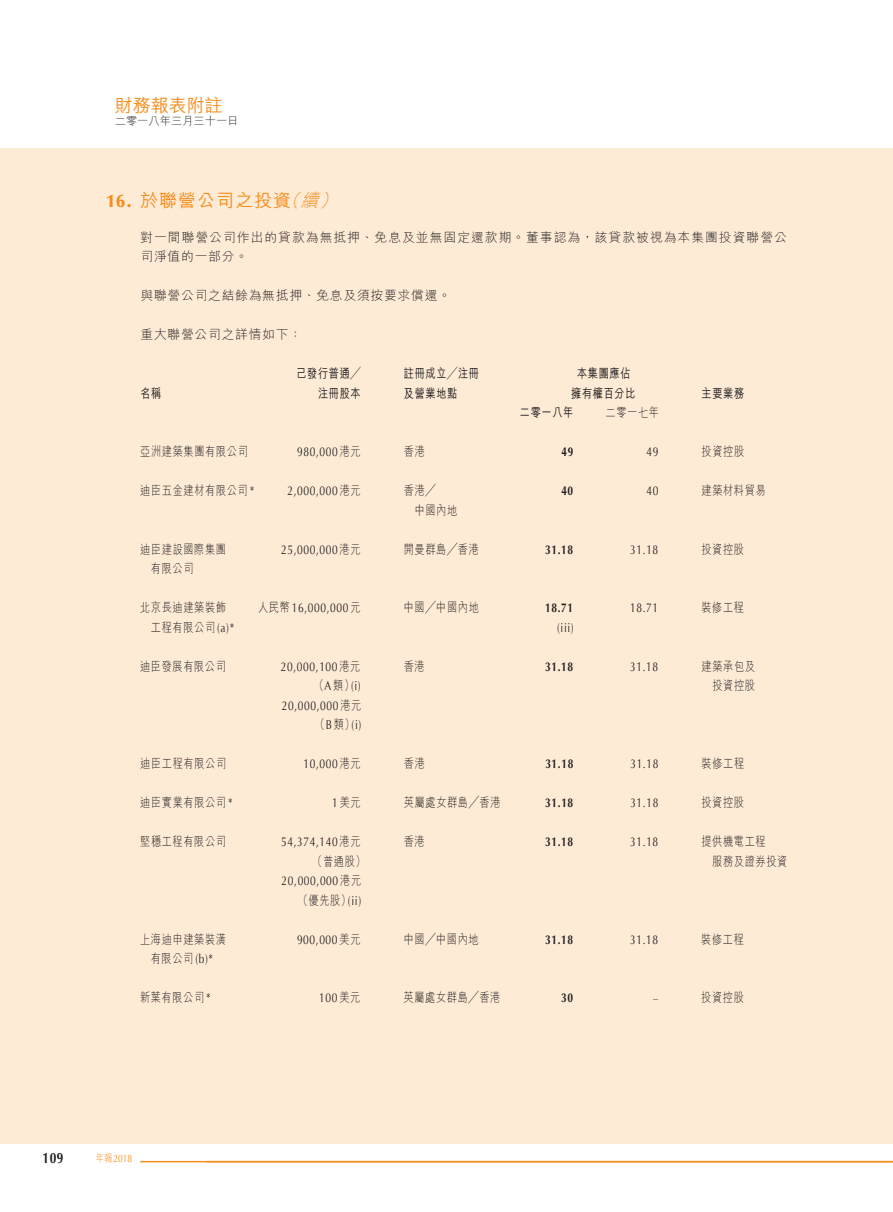
<style>
.page{position:relative;width:893px;height:1212px;background:#fff}
.page>*{position:absolute;margin:0;border:0;box-sizing:border-box;transform-origin:0 0}
.t1{font:500 18px "M Hei HK";letter-spacing:.055em;color:#f68e1e}
.t2{font:italic 300 18px "M Hei HK";color:#f68e1e}
.t3{font:700 15px "Optima";color:#231f20;scale:.8 1}
.t4{font:300 12.75px/19.5px "M Hei HK";letter-spacing:.06em;color:#231f20;scale:.8 1}
.t5{font:12.75px/19.5px "Optima";letter-spacing:.06em;color:#231f20;text-align:right;scale:.8 1}
.t6{font:300 12.75px/19.5px "M Hei HK";letter-spacing:.08em;color:#231f20}
.t7{font:500 12.75px "M Hei HK";letter-spacing:.06em;color:#231f20;scale:.8 1}
.t8{font:700 12.75px "Optima";letter-spacing:.06em;color:#231f20;scale:.8 1}
.t9{font:300 12.75px "M Hei HK";letter-spacing:.06em;color:#231f20}
.t10{font:300 11.25px "M Hei HK";color:#231f20}
.t11{font:10.5px "Optima";color:#f68e1e;scale:.8 1}
.s1{font-family:"Optima";font-weight:900}
.s2{font-family:"M Hei HK";font-weight:300}
.s3{font-family:"Optima";font-weight:400}
</style>
<div class="page">
<div style="left:0;top:149px;width:893px;height:995px;background:#feebd6"></div>
<hr style="left:140px;top:1161px;width:753px;height:1px;background:#f68e1e">
<h1 class="t1" style="left:115px;top:92px;width:109px">財務報表附註</h1>
<p class="t10" style="left:115px;top:113px;width:125px">二零一八年三月三十一日</p>
<h1 class="t2" style="left:300px;top:188px;width:26px">續</h1>
<h1 class="t2" style="left:281px;top:188px;width:26px">（</h1>
<h1 class="t2" style="left:320px;top:188px;width:26px">(</h1>
<h1 class="t1" style="left:106px;top:188px;width:186px"><span class="s1">16.</span> 於聯營公司之投資</h1>
<p class="t6" style="left:140px;top:227px;width:648px">對一間聯營公司作出的貸款為無抵押、免息及並無固定還款期。董事認為，該貸款被視為本集團投資聯營公司淨值的一部分。</p>
<p class="t9" style="left:141px;top:287px;width:312px">與聯營公司之結餘為無抵押、免息及須按要求償還。</p>
<p class="t9" style="left:140px;top:326px;width:163px">重大聯營公司之詳情如下：</p>
<p class="t7" style="left:577px;top:364px;width:68px">本集團應佔</p>
<p class="t7" style="left:296px;top:364px;width:82px">己發行普通╱</p>
<p class="t7" style="left:404px;top:364px;width:95px">註冊成立╱注冊</p>
<p class="t7" style="left:140px;top:384px;width:28px">名稱</p>
<p class="t7" style="left:318px;top:384px;width:55px">注冊股本</p>
<p class="t7" style="left:404px;top:384px;width:68px">及營業地點</p>
<p class="t7" style="left:571px;top:384px;width:82px">擁有權百分比</p>
<p class="t7" style="left:702px;top:384px;width:55px">主要業務</p>
<p class="t7" style="left:520px;top:403px;width:68px">二零一八年</p>
<p class="t4" style="left:606px;top:402px;width:68px">二零一七年</p>
<p class="t4" style="left:140px;top:441px;width:136px">亞洲建築集團有限公司</p>
<p class="t5" style="left:297px;top:442px;width:81px">980,000 <span class="s2">港元</span></p>
<p class="t4" style="left:404px;top:441px;width:28px">香港</p>
<p class="t8" style="left:561px;top:444px;width:16px">49</p>
<p class="t5" style="left:646px;top:442px;width:16px">49</p>
<p class="t4" style="left:701px;top:441px;width:55px">投資控股</p>
<p class="t4" style="left:140px;top:480px;width:144px">迪臣五金建材有限公司<span class="s3">*</span></p>
<p class="t5" style="left:287px;top:481px;width:93px">2,000,000 <span class="s2">港元</span></p>
<p class="t4" style="left:404px;top:480px;width:41px">香港╱</p>
<p class="t8" style="left:561px;top:483px;width:16px">40</p>
<p class="t5" style="left:646px;top:481px;width:16px">40</p>
<p class="t4" style="left:701px;top:480px;width:82px">建築材料貿易</p>
<p class="t4" style="left:415px;top:500px;width:55px">中國內地</p>
<p class="t4" style="left:151px;top:539px;width:95px;text-indent:-11px">迪臣建設國際集團有限公司</p>
<p class="t5" style="left:281px;top:540px;width:101px">25,000,000 <span class="s2">港元</span></p>
<p class="t4" style="left:404px;top:539px;width:95px">開曼群島╱香港</p>
<p class="t8" style="left:545px;top:542px;width:37px">31.18</p>
<p class="t5" style="left:630px;top:540px;width:37px">31.18</p>
<p class="t4" style="left:701px;top:539px;width:55px">投資控股</p>
<p class="t4" style="left:140px;top:597px;width:109px">北京長迪建築裝飾</p>
<p class="t5" style="left:258px;top:598px;width:130px"><span class="s2">人民幣</span> 16,000,000 <span class="s2">元</span></p>
<p class="t4" style="left:404px;top:597px;width:95px">中國╱中國內地</p>
<p class="t8" style="left:545px;top:600px;width:37px">18.71</p>
<p class="t5" style="left:630px;top:598px;width:37px">18.71</p>
<p class="t4" style="left:701px;top:597px;width:55px">裝修工程</p>
<p class="t4" style="left:151px;top:617px;width:106px">工程有限公司 <span class="s3">a( )*</span></p>
<p class="t5" style="left:557px;top:618px;width:22px">(iii(</p>
<p class="t4" style="left:140px;top:656px;width:109px">迪臣發展有限公司</p>
<p class="t5" style="left:281px;top:657px;width:101px">20,000,100 <span class="s2">港元</span></p>
<p class="t4" style="left:404px;top:656px;width:28px">香港</p>
<p class="t8" style="left:545px;top:659px;width:37px">31.18</p>
<p class="t5" style="left:630px;top:657px;width:37px">31.18</p>
<p class="t4" style="left:702px;top:656px;width:68px">建築承包及</p>
<p class="t5" style="left:282px;top:676px;width:101px"><span class="s2">（</span>A<span class="s2">類）</span>( )i<br>20,000,000<span class="s2">港元（</span>B<span class="s2">類）</span>( (i</p>
<p class="t4" style="left:712px;top:675px;width:55px">投資控股</p>
<p class="t4" style="left:140px;top:753px;width:109px">迪臣工程有限公司</p>
<p class="t5" style="left:304px;top:754px;width:73px">10,000 <span class="s2">港元</span></p>
<p class="t4" style="left:404px;top:753px;width:28px">香港</p>
<p class="t8" style="left:545px;top:756px;width:37px">31.18</p>
<p class="t5" style="left:630px;top:754px;width:37px">31.18</p>
<p class="t4" style="left:701px;top:753px;width:55px">裝修工程</p>
<p class="t4" style="left:140px;top:792px;width:117px">迪臣實業有限公司<span class="s3">*</span></p>
<p class="t4" style="left:332px;top:792px;width:37px"><span class="s3">1</span>美元</p>
<p class="t4" style="left:404px;top:792px;width:122px">英屬處女群島╱香港</p>
<p class="t8" style="left:545px;top:795px;width:37px">31.18</p>
<p class="t5" style="left:630px;top:793px;width:37px">31.18</p>
<p class="t4" style="left:701px;top:792px;width:55px">投資控股</p>
<p class="t4" style="left:140px;top:831px;width:109px">堅穩工程有限公司</p>
<p class="t5" style="left:281px;top:832px;width:101px">54,374,140 <span class="s2">港元</span></p>
<p class="t4" style="left:404px;top:831px;width:28px">香港</p>
<p class="t8" style="left:545px;top:834px;width:37px">31.18</p>
<p class="t5" style="left:630px;top:832px;width:37px">31.18</p>
<p class="t4" style="left:701px;top:831px;width:82px">提供機電工程</p>
<p class="t4" style="left:312px;top:851px;width:68px">（普通股）</p>
<p class="t5" style="left:282px;top:871px;width:101px">20,000,000<span class="s2">港元</span></p>
<p class="t4" style="left:298px;top:890px;width:81px">（優先股）<span class="s3">( (i i</span></p>
<p class="t4" style="left:712px;top:851px;width:95px">服務及證券投資</p>
<p class="t4" style="left:140px;top:929px;width:109px;text-align:center">上海迪申建築裝潢有限公司 <span class="s3">*(b(</span></p>
<p class="t5" style="left:297px;top:930px;width:81px">900,000 <span class="s2">美元</span></p>
<p class="t4" style="left:404px;top:929px;width:95px">中國╱中國內地</p>
<p class="t8" style="left:545px;top:932px;width:37px">31.18</p>
<p class="t5" style="left:630px;top:930px;width:37px">31.18</p>
<p class="t4" style="left:701px;top:929px;width:55px">裝修工程</p>
<p class="t4" style="left:140px;top:987px;width:90px">新葉有限公司<span class="s3">*</span></p>
<p class="t5" style="left:319px;top:988px;width:53px">100 <span class="s2">美元</span></p>
<p class="t4" style="left:404px;top:987px;width:122px">英屬處女群島╱香港</p>
<p class="t8" style="left:561px;top:990px;width:16px">30</p>
<p class="t5" style="left:653px;top:988px;width:8px">–</p>
<p class="t4" style="left:701px;top:987px;width:55px">投資控股</p>
<p class="t3" style="left:43px;top:1149px;width:28px">109</p>
<p class="t11" style="left:96px;top:1152px;width:47px"><span class="s2">年報</span> 2018</p>
</div>
